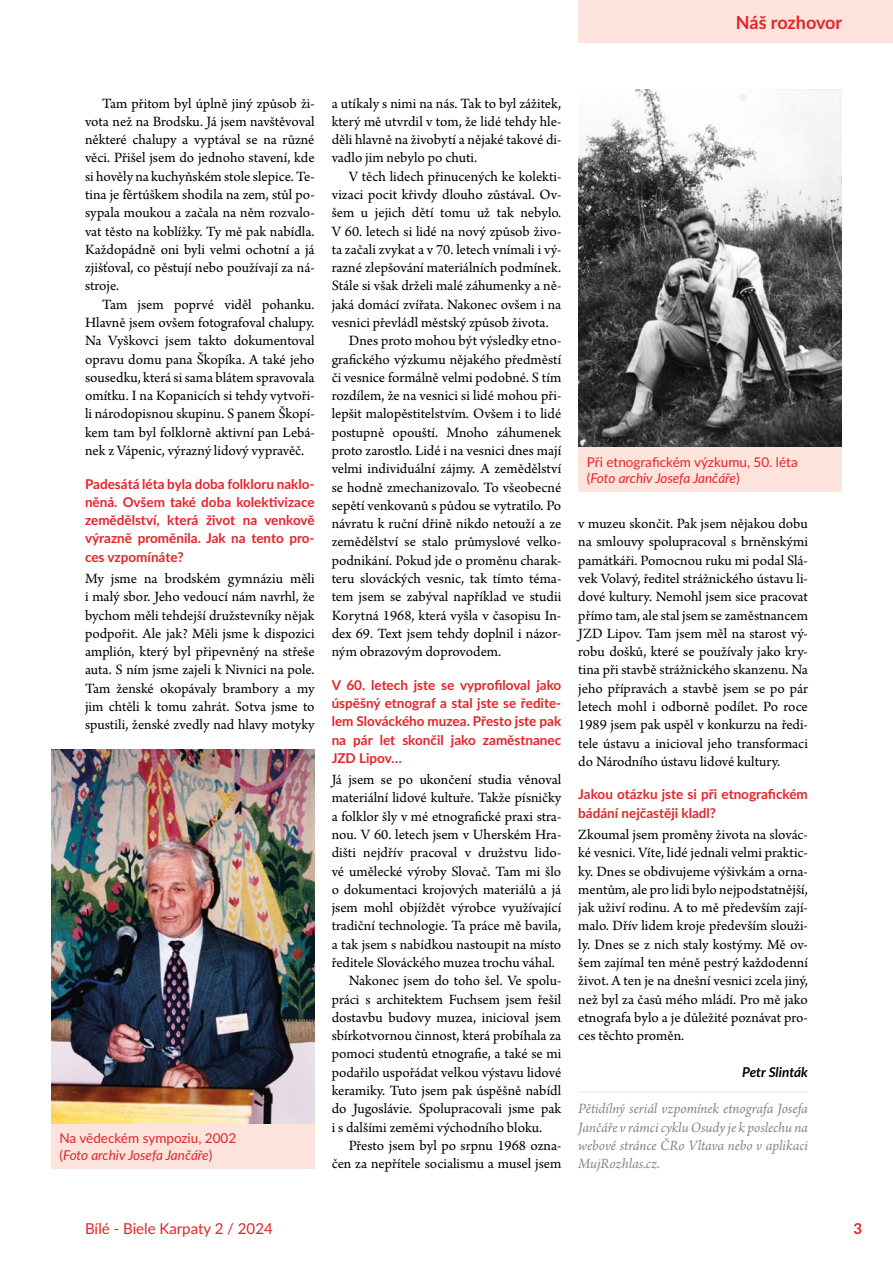
<style>
.page{position:relative;width:893px;height:1263px;background:#fff}
.page>*{position:absolute;margin:0;border:0;box-sizing:border-box;transform-origin:0 0}
.t1{font:700 18px "Lato";letter-spacing:-.01em;color:#e52329}
.t2{font:15px/18.3px "Arno Pro";color:#000;text-align:justify}
.t3{font:italic 15px/18.3px "Arno Pro";letter-spacing:-.005em;color:#878787;text-align:justify}
.t4{font:15px "Lato";color:#e52329}
.t5{font:700 15px "Lato";color:#e52329}
.t6{font:700 13.5px/18.3px "Lato";color:#e52329;text-align:justify}
.t7{font:13.5px/16.2px "Lato";color:#e52329}
.t8{font:italic 700 13.5px "Lato";letter-spacing:-.005em;color:#000}
.s1{font-style:italic}
</style>
<div class="page">
<div style="left:578px;top:0;width:315px;height:43px;background:#fce4dc"></div>
<hr style="left:578px;top:1091px;width:230px;height:1px;background:#fce4dc">
<img style="left:578px;top:89px;width:264px;height:358px">
<img style="left:51px;top:749px;width:264px;height:375px">
<div style="left:51px;top:1124px;width:264px;height:44px;background:#fce4dc"></div>
<div style="left:578px;top:447px;width:264px;height:45px;background:#fce4dc"></div>
<p class="t1" style="left:736px;top:9px;width:108px">Náš rozhovor</p>
<p class="t2" style="left:85px;top:95px;width:231px;text-indent:17px">Tam přitom byl úplně jiný způsob ži‑ vota než na Brodsku. Já jsem navštěvoval některé chalupy a vyptával se na různé věci. Přišel jsem do jednoho stavení, kde si hověly na kuchyňském stole slepice. Te‑ tina je fěrtúškem shodila na zem, stůl po‑ sypala moukou a začala na něm rozvalo‑ vat těsto na koblížky. Ty mě pak nabídla.<br>Každopádně oni byli velmi ochotní a já zjišťoval, co pěstují nebo používají za ná‑ stroje.</p>
<p class="t2" style="left:85px;top:296px;width:231px;text-indent:17px">Tam jsem poprvé viděl pohanku.<br>Hlavně jsem ovšem fotografoval chalupy.<br>Na Vyškovci jsem takto dokumentoval opravu domu pana Škopíka. A také jeho sousedku, která si sama blátem spravovala omítku. I na Kopanicích si tehdy vytvoři‑ li národopisnou skupinu. S panem Škopí‑ kem tam byl folklorně aktivní pan Lebá‑ nek z Vápenic, výrazný lidový vypravěč.</p>
<p class="t6" style="left:85px;top:474px;width:231px">Padesátá léta byla doba folkloru naklo&shy;něná. Ovšem také doba kolektivizace zemědělství, která život na venkově výrazně proměnila. Jak na tento pro&shy;ces vzpomínáte?</p>
<p class="t2" style="left:85px;top:570px;width:231px">My jsme na brodském gymnáziu měli i malý sbor. Jeho vedoucí nám navrhl, že bychom měli tehdejší družstevníky nějak podpořit. Ale jak? Měli jsme k dispozici amplión, který byl připevněný na střeše auta. S ním jsme zajeli k Nivnici na pole.<br>Tam ženské okopávaly brambory a my jim chtěli k tomu zahrát. Sotva jsme to spustili, ženské zvedly nad hlavy motyky</p>
<p class="t7" style="left:60px;top:1130px;width:178px">Na vědeckém sympoziu, 2002 (<span class="s1">Foto archiv Josefa Jančáře</span>)</p>
<p class="t2" style="left:332px;top:95px;width:231px">a utíkaly s nimi na nás. Tak to byl zážitek, který mě utvrdil v tom, že lidé tehdy hle‑ děli hlavně na živobytí a nějaké takové di‑ vadlo jim nebylo po chuti.</p>
<p class="t2" style="left:349px;top:168px;width:214px">V těch lidech přinucených ke kolekti‑</p>
<p class="t2" style="left:332px;top:186px;width:231px">vizaci pocit křivdy dlouho zůstával. Ov‑</p>
<p class="t2" style="left:332px;top:204px;width:231px">šem u jejich dětí tomu už tak nebylo.</p>
<p class="t2" style="left:332px;top:223px;width:231px">V 60. letech si lidé na nový způsob živo‑</p>
<p class="t2" style="left:332px;top:241px;width:231px">ta začali zvykat a v 70. letech vnímali i vý‑</p>
<p class="t2" style="left:332px;top:259px;width:231px">razné zlepšování materiálních podmínek.</p>
<p class="t2" style="left:332px;top:278px;width:231px">Stále si však drželi malé záhumenky a ně‑</p>
<p class="t2" style="left:332px;top:296px;width:231px">jaká domácí zvířata. Nakonec ovšem i na</p>
<p class="t2" style="left:332px;top:314px;width:219px">vesnici převládl městský způsob života.</p>
<p class="t2" style="left:349px;top:332px;width:214px">Dnes proto mohou být výsledky etno‑</p>
<p class="t2" style="left:332px;top:351px;width:231px">grafického výzkumu nějakého předměstí</p>
<p class="t2" style="left:332px;top:369px;width:231px">či vesnice formálně velmi podobné. S tím</p>
<p class="t2" style="left:332px;top:387px;width:231px">rozdílem, že na vesnici si lidé mohou při‑</p>
<p class="t2" style="left:332px;top:406px;width:231px">lepšit malopěstitelstvím. Ovšem i to lidé</p>
<p class="t2" style="left:332px;top:424px;width:231px">postupně opouští. Mnoho záhumenek</p>
<p class="t2" style="left:332px;top:442px;width:231px">proto zarostlo. Lidé i na vesnici dnes mají</p>
<p class="t2" style="left:332px;top:460px;width:231px">velmi individuální zájmy. A zemědělství</p>
<p class="t2" style="left:332px;top:479px;width:231px">se hodně zmechanizovalo. To všeobecné</p>
<p class="t2" style="left:332px;top:497px;width:231px">sepětí venkovanů s půdou se vytratilo. Po</p>
<p class="t2" style="left:332px;top:515px;width:231px">návratu k ruční dřině nikdo netouží a ze</p>
<p class="t2" style="left:332px;top:534px;width:231px">zemědělství se stalo průmyslové velko‑</p>
<p class="t2" style="left:332px;top:552px;width:231px">podnikání. Pokud jde o proměnu charak‑</p>
<p class="t2" style="left:332px;top:570px;width:231px">teru slováckých vesnic, tak tímto téma‑</p>
<p class="t2" style="left:332px;top:588px;width:231px">tem jsem se zabýval například ve studii</p>
<p class="t2" style="left:332px;top:607px;width:231px">Korytná 1968, která vyšla v časopisu In‑</p>
<p class="t2" style="left:332px;top:625px;width:231px">dex 69. Text jsem tehdy doplnil i názor‑</p>
<p class="t2" style="left:332px;top:643px;width:171px">ným obrazovým doprovodem.</p>
<p class="t6" style="left:332px;top:675px;width:231px">V 60. letech jste se vyprofiloval jako úspěšný etnograf a stal jste se ředite&shy;lem Slováckého muzea. Přesto jste pak na pár let skončil jako zaměstnanec JZD Lipov…</p>
<p class="t2" style="left:332px;top:771px;width:231px">Já jsem se po ukončení studia věnoval</p>
<p class="t2" style="left:332px;top:789px;width:231px">materiální lidové kultuře. Takže písničky</p>
<p class="t2" style="left:332px;top:808px;width:231px">a folklor šly v mé etnografické praxi stra‑</p>
<p class="t2" style="left:332px;top:826px;width:231px">nou. V 60. letech jsem v Uherském Hra‑</p>
<p class="t2" style="left:332px;top:844px;width:231px">dišti nejdřív pracoval v družstvu lido‑</p>
<p class="t2" style="left:332px;top:863px;width:231px">vé umělecké výroby Slovač. Tam mi šlo</p>
<p class="t2" style="left:332px;top:881px;width:231px">o dokumentaci krojových materiálů a já</p>
<p class="t2" style="left:332px;top:899px;width:231px">jsem mohl objíždět výrobce využívající</p>
<p class="t2" style="left:332px;top:917px;width:231px">tradiční technologie. Ta práce mě bavila,</p>
<p class="t2" style="left:332px;top:936px;width:231px">a tak jsem s nabídkou nastoupit na místo</p>
<p class="t2" style="left:332px;top:954px;width:225px">ředitele Slováckého muzea trochu váhal.</p>
<p class="t2" style="left:349px;top:972px;width:214px">Nakonec jsem do toho šel. Ve spolu‑</p>
<p class="t2" style="left:332px;top:991px;width:231px">práci s architektem Fuchsem jsem řešil</p>
<p class="t2" style="left:332px;top:1009px;width:231px">dostavbu budovy muzea, inicioval jsem</p>
<p class="t2" style="left:332px;top:1027px;width:231px">sbírkotvornou činnost, která probíhala za</p>
<p class="t2" style="left:332px;top:1045px;width:231px">pomoci studentů etnografie, a také se mi</p>
<p class="t2" style="left:332px;top:1064px;width:231px">podařilo uspořádat velkou výstavu lidové</p>
<p class="t2" style="left:332px;top:1082px;width:231px">keramiky. Tuto jsem pak úspěšně nabídl</p>
<p class="t2" style="left:332px;top:1100px;width:231px">do Jugoslávie. Spolupracovali jsme pak</p>
<p class="t2" style="left:332px;top:1119px;width:212px">i s dalšími zeměmi východního bloku.</p>
<p class="t2" style="left:349px;top:1137px;width:214px">Přesto jsem byl po srpnu 1968 ozna‑</p>
<p class="t2" style="left:332px;top:1155px;width:231px">čen za nepřítele socialismu a musel jsem</p>
<p class="t7" style="left:587px;top:453px;width:212px">Při etnografickém výzkumu, 50. léta (<span class="s1">Foto archiv Josefa Jančáře</span>)</p>
<p class="t2" style="left:578px;top:515px;width:231px">v muzeu skončit. Pak jsem nějakou dobu na smlouvy spolupracoval s brněnskými památkáři. Pomocnou ruku mi podal Slá‑ vek Volavý, ředitel strážnického ústavu li‑ dové kultury. Nemohl jsem sice pracovat přímo tam, ale stal jsem se zaměstnancem JZD Lipov. Tam jsem měl na starost vý‑ robu došků, které se používaly jako kry‑ tina při stavbě strážnického skanzenu. Na jeho přípravách a stavbě jsem se po pár letech mohl i odborně podílet. Po roce 1989 jsem pak uspěl v konkurzu na ředi‑ tele ústavu a inicioval jeho transformaci do Národního ústavu lidové kultury.</p>
<p class="t6" style="left:578px;top:785px;width:231px">Jakou otázku jste si při etnografickém bádání nejčastěji kladl?</p>
<p class="t2" style="left:578px;top:826px;width:231px">Zkoumal jsem proměny života na slovác‑ ké vesnici. Víte, lidé jednali velmi praktic‑ ky. Dnes se obdivujeme výšivkám a orna‑ mentům, ale pro lidi bylo nejpodstatnější, jak uživí rodinu. A to mě především zají‑ malo. Dřív lidem kroje především slouži‑ ly. Dnes se z nich staly kostýmy. Mě ov‑ šem zajímal ten méně pestrý každodenní život. A ten je na dnešní vesnici zcela jiný, než byl za časů mého mládí. Pro mě jako etnografa bylo a je důležité poznávat pro‑ ces těchto proměn.</p>
<p class="t8" style="left:742px;top:1062px;width:67px">Petr Slinták</p>
<p class="t3" style="left:578px;top:1100px;width:231px">Pětidílný seriál vzpomínek etnografa Josefa Jančáře v rámci cyklu Osudy je k poslechu na webové stránce ČRo Vltava nebo v aplikaci MujRozhlas.cz.</p>
<p class="t4" style="left:85px;top:1218px;width:189px">Bílé - Biele Karpaty 2 / 2024</p>
<p class="t5" style="left:853px;top:1217px;width:10px">3</p>
</div>
